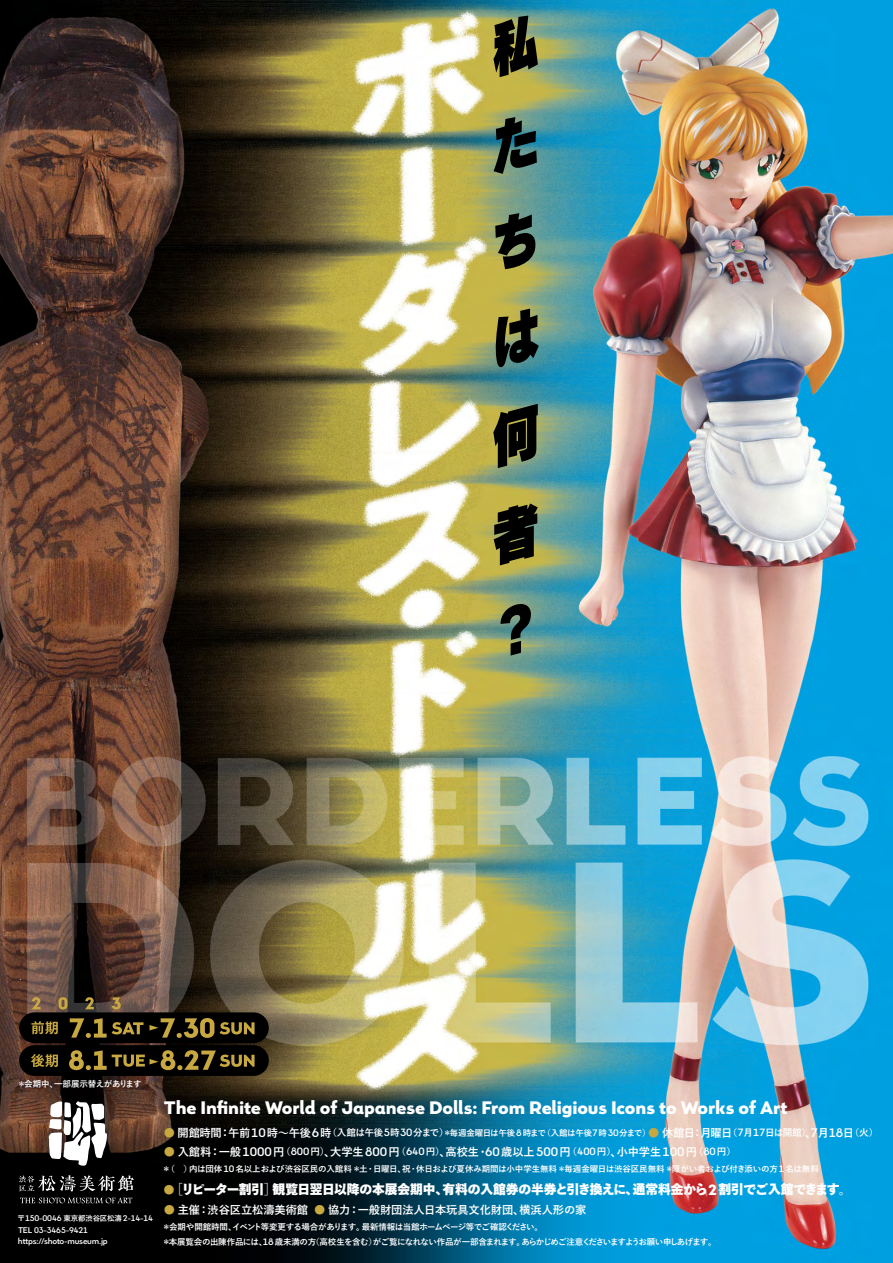
<style>
.page{position:relative;width:893px;height:1263px;background:#fff}
.page>*{position:absolute;margin:0;border:0;box-sizing:border-box;transform-origin:0 0}
.t1{font:800 17.55px "Remo Plus Pro";letter-spacing:-.01em;color:#fff}
.t2{font:12.75px "Yu Gothic Std H";letter-spacing:-.015em;color:#fff}
.t3{font:11.25px "Yu Gothic Std B";letter-spacing:-.01em;color:#fff}
.t4{font:8.55px/14.9px "Yu Gothic Std B";letter-spacing:-.06em;color:#fff}
.t5{font:8.55px "Yu Gothic Std B";letter-spacing:-.035em;color:#fff}
.t6{font:8.55px "Yu Gothic Std B";letter-spacing:-.015em;color:#fff}
.t7{font:600 7.95px/11.7px "Remo Plus Pro";letter-spacing:-.025em;color:#fff}
.s1{font-family:"Yu Gothic Std B";font-weight:400;font-size:7.5px}
.s2{font-size:11.25px;color:#c7a841}
.s3{font-size:11.25px}
.s4{font-family:"Remo Plus Pro";font-weight:600;font-size:12px}
.s5{font-size:9.6px}
.s6{font-family:"Remo Plus Pro";font-weight:600;font-size:10.2px}
.s7{font-family:"Remo Plus Pro";font-weight:600;font-size:9.15px}
.s8{color:#c7a841}
.s9{font-family:"Remo Plus Pro";font-weight:800;font-size:14.4px}
</style>
<div class="page">
<img style="left:0;top:0;width:893px;height:1263px">
<svg style="left:20px;top:1197px;width:112px;height:6px"></svg>
<svg style="left:48px;top:1101px;width:59px;height:65px"></svg>
<svg style="left:19px;top:1175px;width:115px;height:16px;background:#404040"></svg>
<svg style="left:32px;top:997px;width:9px;height:12px"></svg>
<svg style="left:59px;top:997px;width:8px;height:12px"></svg>
<svg style="left:85px;top:997px;width:9px;height:12px"></svg>
<svg style="left:112px;top:997px;width:9px;height:12px"></svg>
<div style="left:19px;top:1045px;width:250px;height:31px;background:#000;border-radius:15px"></div>
<svg style="left:69px;top:1050px;width:186px;height:20px"></svg>
<svg style="left:31px;top:1054px;width:27px;height:13px"></svg>
<div style="left:19px;top:1012px;width:250px;height:31px;background:#000;border-radius:15px"></div>
<svg style="left:220px;top:1022px;width:35px;height:12px"></svg>
<svg style="left:31px;top:1021px;width:27px;height:13px"></svg>
<svg style="left:70px;top:1018px;width:144px;height:20px"></svg>
<svg style="left:493px;top:11px;width:45px;height:68px;background:#afb05c"></svg>
<svg style="left:494px;top:110px;width:43px;height:66px;background:#689a8c"></svg>
<svg style="left:495px;top:207px;width:42px;height:67px;background:#92a877"></svg>
<svg style="left:494px;top:305px;width:45px;height:67px;background:#8da573"></svg>
<svg style="left:493px;top:401px;width:45px;height:68px;background:#aaaf61"></svg>
<svg style="left:494px;top:499px;width:44px;height:68px;background:#b1b15c"></svg>
<svg style="left:500px;top:600px;width:31px;height:58px;background:#84a37e"></svg>
<p class="t5" style="left:17px;top:1077px;width:126px">＊会期中、一部展示替えがあります</p>
<p class="t7" style="left:17px;top:1212px;width:137px"><span class="s1">〒</span>150-0046 <span class="s1">東京都渋谷区松濤</span>2-14-14<br>TEL 03-3465-9421 https://shoto-museum.jp</p>
<h1 class="t1" style="left:164px;top:1096px;width:625px">The Infinite World of Japanese Dolls: From Religious Icons to Works of Art</h1>
<p class="t5" style="left:164px;top:1126px;width:716px"><span class="s2">●</span> <span class="s3">開館時間：午前</span><span class="s4">10</span><span class="s3">時～午後</span><span class="s4">6</span><span class="s3">時</span><span class="s5">（入館は午後</span><span class="s6">5</span><span class="s5">時</span><span class="s6">30</span><span class="s5">分まで）</span>＊毎週金曜日は午後<span class="s7">8</span>時まで（入館は午後<span class="s7">7</span>時<span class="s7">30</span>分まで）<span class="s2">●</span> <span class="s3">休館日：月曜日</span><span class="s5">（</span><span class="s6">7</span><span class="s5">月</span><span class="s6">17</span><span class="s5">日は開館）</span><span class="s3">、</span><span class="s4">7</span><span class="s3">月</span><span class="s4">18</span><span class="s3">日</span><span class="s5">（火）</span></p>
<h3 class="t3" style="left:164px;top:1143px;width:574px"><span class="s8">●</span> 入館料：一般<span class="s4">1000</span>円<span class="s5">（</span><span class="s6">800</span><span class="s5">円）</span>、大学生<span class="s4">800</span>円<span class="s5">（</span><span class="s6">640</span><span class="s5">円）</span>、高校生・<span class="s4">60</span>歳以上<span class="s4">500</span>円<span class="s5">（</span><span class="s6">400</span><span class="s5">円）</span>、小中学生<span class="s4">100</span>円<span class="s5">（</span><span class="s6">80</span><span class="s5">円）</span></h3>
<p class="t6" style="left:162px;top:1163px;width:658px">＊（　）内は団体<span class="s7">10</span>名以上および渋谷区民の入館料＊土・日曜日、祝・休日および夏休み期間は小中学生無料＊毎週金曜日は渋谷区民無料＊障がい者および付き添いの方<span class="s7">1</span>名は無料</p>
<h2 class="t2" style="left:164px;top:1179px;width:690px"><span class="s2">●</span>［リピーター割引］観覧日翌日以降の本展会期中、有料の入館券の半券と引き換えに、通常料金から<span class="s9">2</span>割引でご入館できます。</h2>
<h3 class="t3" style="left:164px;top:1201px;width:424px"><span class="s8">●</span> 主催：渋谷区立松濤美術館 <span class="s8">●</span> 協力：一般財団法人日本玩具文化財団、横浜人形の家</h3>
<p class="t4" style="left:162px;top:1219px;width:556px">＊会期や開館時間、イベント等変更する場合があります。最新情報は当館ホームページ等でご確認ください。<br>＊本展覧会の出陳作品には、<span class="s7">18</span> 歳未満の方（高校生を含む）がご覧になれない作品が一部含まれます。あらかじめご注意くださいますようお願い申しあげます。</p>
</div>
